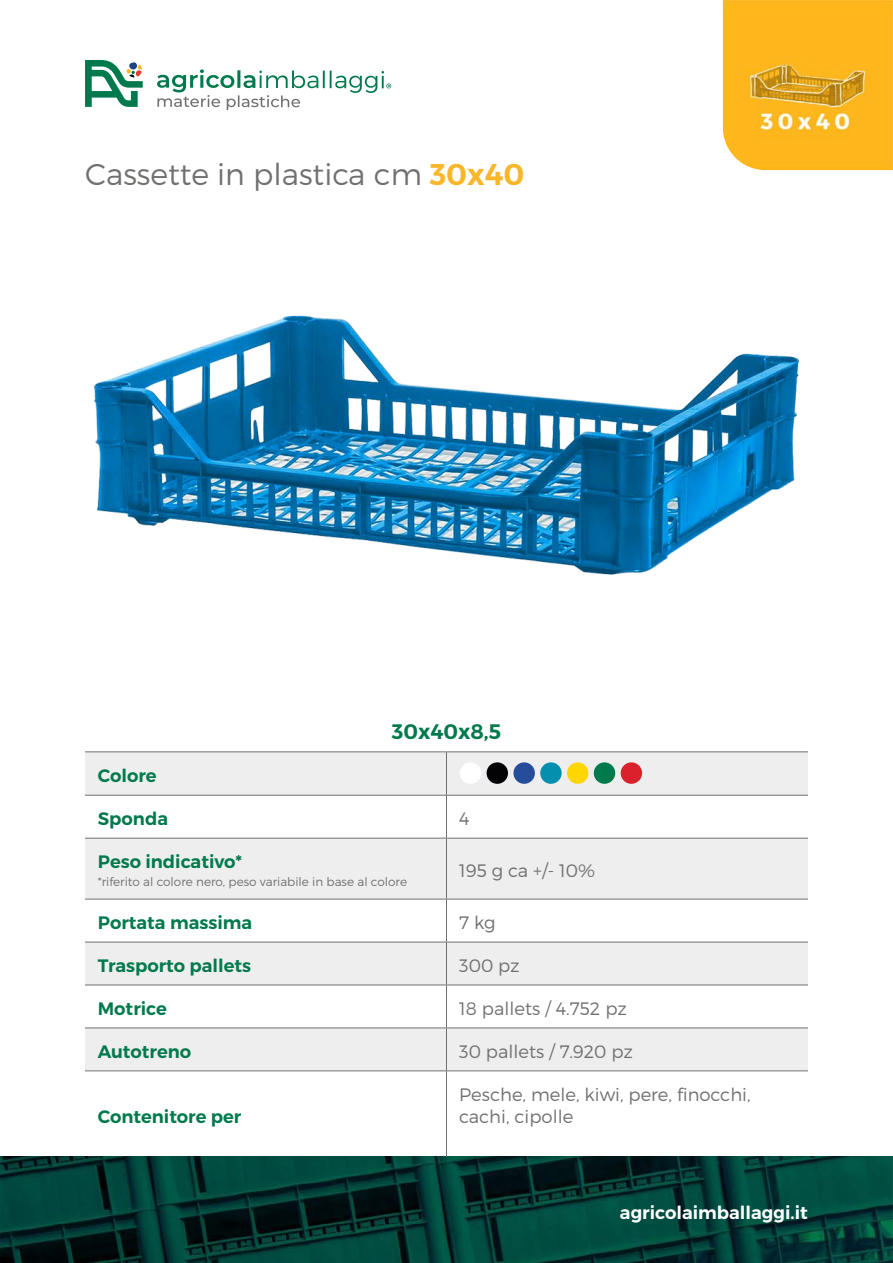
<style>
.page{position:relative;width:893px;height:1263px;background:#fff}
.page>*{position:absolute;margin:0;border:0;box-sizing:border-box;transform-origin:0 0}
.t1{font:300 30px "Montserrat";color:#71706f}
.t2{font:600 21px "Montserrat";color:#007a4c}
.t3{font:300 18px/21.6px "Montserrat";color:#71706f}
.t4{font:600 18px "Montserrat";color:#007a4c}
.t5{font:600 18px "Montserrat";color:#fff}
.t6{font:300 12px "Montserrat";color:#71706f}
.s1{font-weight:600;color:#fab629}
</style>
<div class="page">
<img style="left:0;top:1157px;width:893px;height:106px">
<svg style="left:85px;top:60px;width:58px;height:47px"></svg>
<svg style="left:157px;top:69px;width:234px;height:41px"></svg>
<img style="left:723px;top:0;width:170px;height:170px">
<svg style="left:85px;top:752px;width:723px;height:318px;fill:#efeeef"></svg>
<hr style="left:446px;top:752px;width:1px;height:43px;background:#71706f">
<hr style="left:85px;top:795px;width:361px;height:1px;background:#71706f">
<hr style="left:446px;top:795px;width:362px;height:1px;background:#71706f">
<hr style="left:446px;top:796px;width:1px;height:42px;background:#71706f">
<hr style="left:85px;top:838px;width:361px;height:1px;background:#71706f">
<hr style="left:446px;top:838px;width:362px;height:1px;background:#71706f">
<hr style="left:446px;top:838px;width:1px;height:61px;background:#71706f">
<hr style="left:85px;top:899px;width:361px;height:1px;background:#71706f">
<hr style="left:446px;top:899px;width:362px;height:1px;background:#71706f">
<hr style="left:446px;top:899px;width:1px;height:43px;background:#71706f">
<hr style="left:85px;top:942px;width:361px;height:1px;background:#71706f">
<hr style="left:446px;top:942px;width:362px;height:1px;background:#71706f">
<hr style="left:446px;top:942px;width:1px;height:42px;background:#71706f">
<hr style="left:85px;top:984px;width:361px;height:1px;background:#71706f">
<hr style="left:446px;top:984px;width:362px;height:1px;background:#71706f">
<hr style="left:446px;top:985px;width:1px;height:42px;background:#71706f">
<hr style="left:85px;top:1027px;width:361px;height:1px;background:#71706f">
<hr style="left:446px;top:1027px;width:362px;height:1px;background:#71706f">
<hr style="left:446px;top:1028px;width:1px;height:42px;background:#71706f">
<hr style="left:85px;top:1070px;width:361px;height:1px;background:#71706f">
<hr style="left:446px;top:1070px;width:362px;height:1px;background:#71706f">
<hr style="left:446px;top:1071px;width:1px;height:86px;background:#71706f">
<hr style="left:85px;top:751px;width:361px;height:1px;background:#71706f">
<hr style="left:446px;top:751px;width:362px;height:1px;background:#71706f">
<img style="left:93px;top:315px;width:707px;height:260px">
<div style="left:460px;top:762px;width:21px;height:22px;background:#fff;border-radius:50%"></div>
<div style="left:513px;top:762px;width:22px;height:22px;background:#264d99;border-radius:50%"></div>
<div style="left:540px;top:762px;width:22px;height:22px;background:#038fad;border-radius:50%"></div>
<div style="left:567px;top:762px;width:21px;height:22px;background:#ffd600;border-radius:50%"></div>
<div style="left:487px;top:762px;width:21px;height:22px;background:#030305;border-radius:50%"></div>
<div style="left:621px;top:762px;width:21px;height:22px;background:#db212b;border-radius:50%"></div>
<div style="left:594px;top:762px;width:21px;height:22px;background:#007a4d;border-radius:50%"></div>
<h1 class="t1" style="left:85px;top:156px;width:441px">Cassette in plastica cm <span class="s1">30x40</span></h1>
<p class="t2" style="left:392px;top:719px;width:111px">30x40x8,5</p>
<p class="t4" style="left:98px;top:765px;width:60px">Colore</p>
<p class="t4" style="left:98px;top:808px;width:72px">Sponda</p>
<p class="t3" style="left:459px;top:808px;width:12px">4</p>
<p class="t4" style="left:98px;top:851px;width:146px">Peso indicativo*</p>
<p class="t6" style="left:98px;top:875px;width:311px">*riferito al colore nero, peso variabile in base al colore</p>
<p class="t3" style="left:459px;top:860px;width:137px">195 g ca +/- 10%</p>
<p class="t4" style="left:98px;top:912px;width:156px">Portata massima</p>
<p class="t3" style="left:459px;top:912px;width:38px">7 kg</p>
<p class="t4" style="left:98px;top:955px;width:155px">Trasporto pallets</p>
<p class="t3" style="left:459px;top:955px;width:62px">300 pz</p>
<p class="t4" style="left:98px;top:998px;width:71px">Motrice</p>
<p class="t3" style="left:459px;top:998px;width:169px">18 pallets / 4.752 pz</p>
<p class="t4" style="left:98px;top:1040px;width:95px">Autotreno</p>
<p class="t3" style="left:459px;top:1040px;width:175px">30 pallets / 7.920 pz</p>
<p class="t4" style="left:98px;top:1105px;width:145px">Contenitore per</p>
<p class="t3" style="left:459px;top:1083px;width:293px">Pesche, mele, kiwi, pere, finocchi, cachi, cipolle</p>
<p class="t5" style="left:620px;top:1201px;width:189px">agricolaimballaggi.it</p>
</div>
